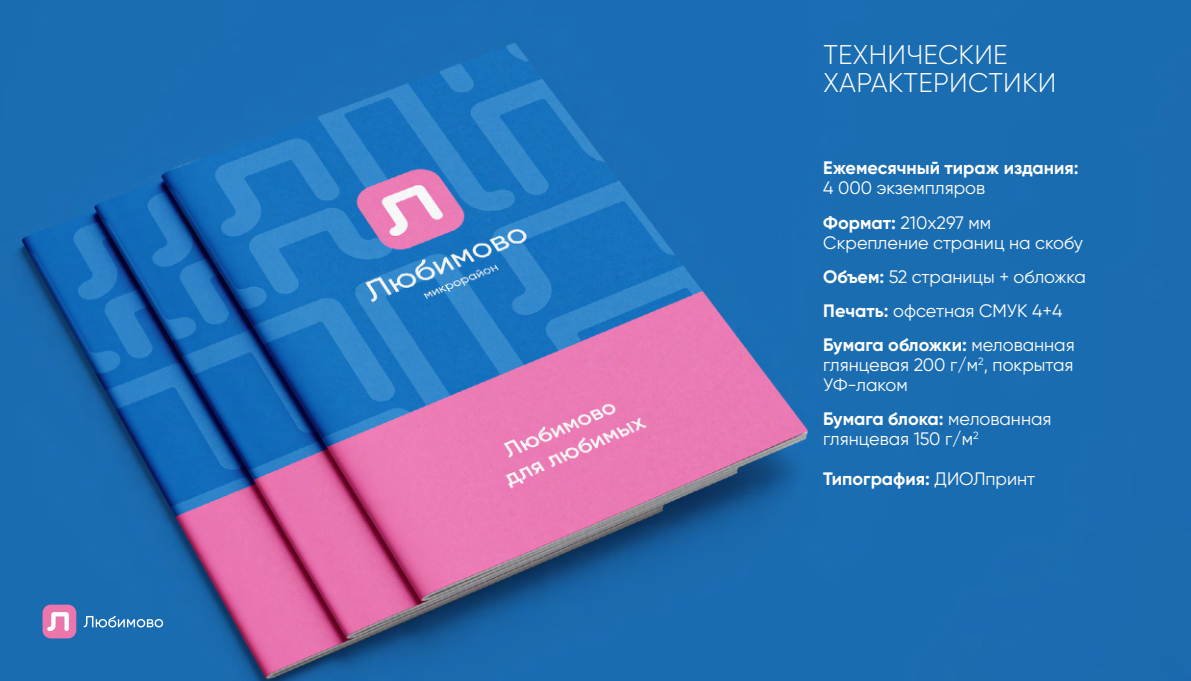
<style>
.page{position:relative;width:1191px;height:681px;background:#fff}
.page>*{position:absolute;margin:0;border:0;box-sizing:border-box;transform-origin:0 0}
.t1{font:300 27px/28px "Gilroy";letter-spacing:.01em;color:#fff}
.t2{font:18px/34.2px "Gilroy";color:#fff}
.t3{font:700 18px "Gilroy";color:#fff}
.s1{font-weight:700}
.s2{font-weight:400}
</style>
<div class="page">
<img style="left:0;top:0;width:1191px;height:680px">
<svg style="left:84px;top:615px;width:79px;height:12px"></svg>
<div style="left:43px;top:604px;width:33px;height:34px;background:#ea76ab;border-radius:8px"></div>
<svg style="left:47px;top:612px;width:22px;height:18px"></svg>
<h1 class="t1" style="left:823px;top:40px;width:234px">ТЕХНИЧЕСКИЕ<br>ХАРАКТЕРИСТИКИ</h1>
<p class="t3" style="left:823px;top:157px;width:257px">Ежемесячный тираж издания:</p>
<p class="t2" style="left:823px;top:171px;width:169px">4 000 экземпляров<br><span class="s1">Формат:</span> 210х297 мм</p>
<p class="t2" style="left:823px;top:225px;width:264px">Скрепление страниц на скобу<br><span class="s1">Объем:</span> 52 страницы + обложка<br><span class="s1">Печать:</span> офсетная СМУК 4+4<br><span class="s1">Бумага обложки:</span> мелованная</p>
<p class="t2" style="left:823px;top:354px;width:252px;line-height:20px">глянцевая 200 г/м<sup>2</sup>, покрытая<br>УФ-лаком</p>
<p class="t2" style="left:823px;top:409px;width:230px;line-height:20px"><span class="s1">Бумага блока:</span> мелованная глянцевая 150 г/м<sup>2</sup></p>
<p class="t3" style="left:823px;top:467px;width:213px">Типография: <span class="s2">ДИОЛпринт</span></p>
</div>
